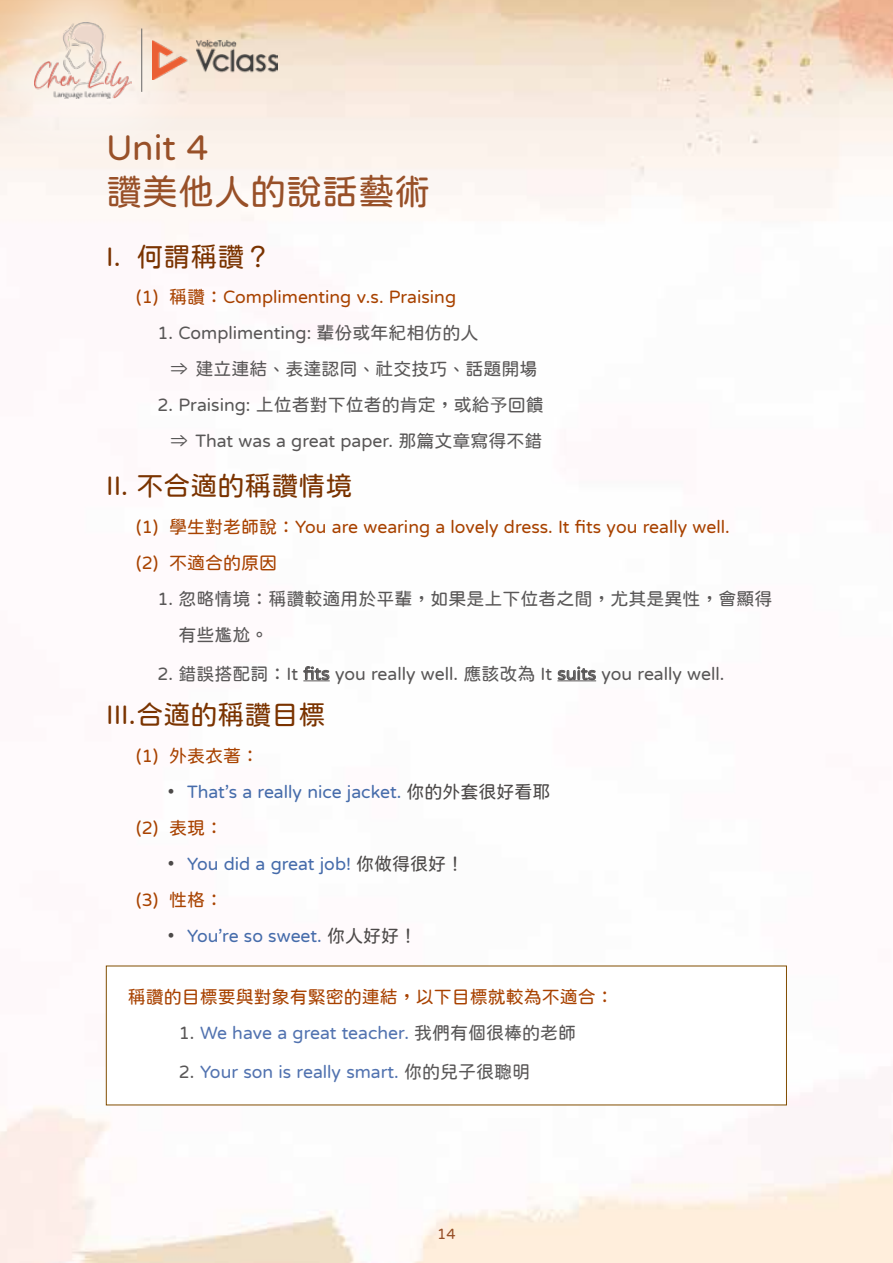
<style>
.page{position:relative;width:893px;height:1263px;background:#fff}
.page>*{position:absolute;margin:0;border:0;box-sizing:border-box;transform-origin:0 0}
.t1{font:36px/43.2px "jf openhuninn 1.1";color:#985028}
.t2{font:27px "jf openhuninn 1.1";color:#7a3300}
.t3{font:18px/36px "jf openhuninn 1.1";color:#595757}
.t4{font:18px/36px "jf openhuninn 1.1";color:#a84200}
.t5{font:18px/36px "jf openhuninn 1.1";color:#466cab}
.t6{font:18px "jf openhuninn 1.1";color:#5273b0}
.t7{font:15px "jf openhuninn 1.1";color:#985028}
.s1{color:#4c4948}
.s2{color:#a84200}
.s3{color:#595757}
</style>
<div class="page">
<img style="left:0;top:0;width:893px;height:1263px">
<div style="left:0;top:0;width:211px;height:178px;background:#fff;opacity:.56"></div>
<img style="left:34px;top:22px;width:98px;height:76px">
<img style="left:152px;top:41px;width:126px;height:39px">
<hr style="left:141px;top:29px;width:1px;height:63px;background:#666">
<svg style="left:303px;top:680px;width:27px;height:1px"></svg>
<hr style="left:557px;top:680px;width:39px;height:1px;background:#595757">
<div style="left:106px;top:966px;width:680px;height:139px;background:#fff"></div>
<h1 class="t1" style="left:106px;top:126px;width:325px">Unit 4<br>讚美他人的說話藝術</h1>
<h2 class="t2" style="left:106px;top:239px;width:167px">I. 何謂稱讚？</h2>
<p class="t4" style="left:136px;top:279px;width:321px">(1) 稱讚：Complimenting v.s. Praising</p>
<p class="t3" style="left:170px;top:315px;width:369px;text-indent:-13px">1. Complimenting: 輩份或年紀相仿的人<br>⇒ 建立連結、表達認同、社交技巧、話題開場</p>
<p class="t3" style="left:157px;top:387px;width:388px;text-align:right">2. Praising: 上位者對下位者的肯定，或給予回饋⇒ That was a great paper. 那篇文章寫得不錯</p>
<h2 class="t2" style="left:106px;top:468px;width:248px">II. 不合適的稱讚情境</h2>
<p class="t4" style="left:136px;top:508px;width:595px">(1) 學生對老師說：You are wearing a lovely dress. It fits you really well. (2) 不適合的原因</p>
<p class="t3" style="left:179px;top:580px;width:595px;text-indent:-21px">1. 忽略情境：稱讚較適用於平輩，如果是上下位者之間，尤其是異性，會顯得有些尷尬。</p>
<p class="t3" style="left:157px;top:655px;width:569px">2. 錯誤搭配詞：It fits you really well. 應該改為 It suits you really well.</p>
<h2 class="t2" style="left:106px;top:697px;width:221px">III.合適的稱讚目標</h2>
<p class="t4" style="left:136px;top:737px;width:124px">(1) 外表衣著：</p>
<p class="t5" style="left:136px;top:773px;width:416px;text-indent:32px"><span class="s1">•</span> That’s a really nice jacket. <span class="s1">你的外套很好看耶</span><span class="s2">(2) 表現：</span></p>
<p class="t5" style="left:136px;top:845px;width:329px;text-indent:32px"><span class="s1">•</span> You did a great job! <span class="s1">你做得很好！</span><span class="s2">(3) 性格：</span></p>
<p class="t5" style="left:168px;top:917px;width:251px"><span class="s1">•</span> You’re so sweet. <span class="s1">你人好好！</span></p>
<p class="t4" style="left:128px;top:978px;width:487px">稱讚的目標要與對象有緊密的連結，以下目標就較為不適合：</p>
<p class="t6" style="left:179px;top:1021px;width:399px"><span class="s3">1.</span> We have a great teacher. <span class="s3">我們有個很棒的老師</span></p>
<p class="t6" style="left:179px;top:1060px;width:353px"><span class="s3">2.</span> Your son is really smart. <span class="s3">你的兒子很聰明</span></p>
<p class="t7" style="left:437px;top:1224px;width:20px">14</p>
</div>
